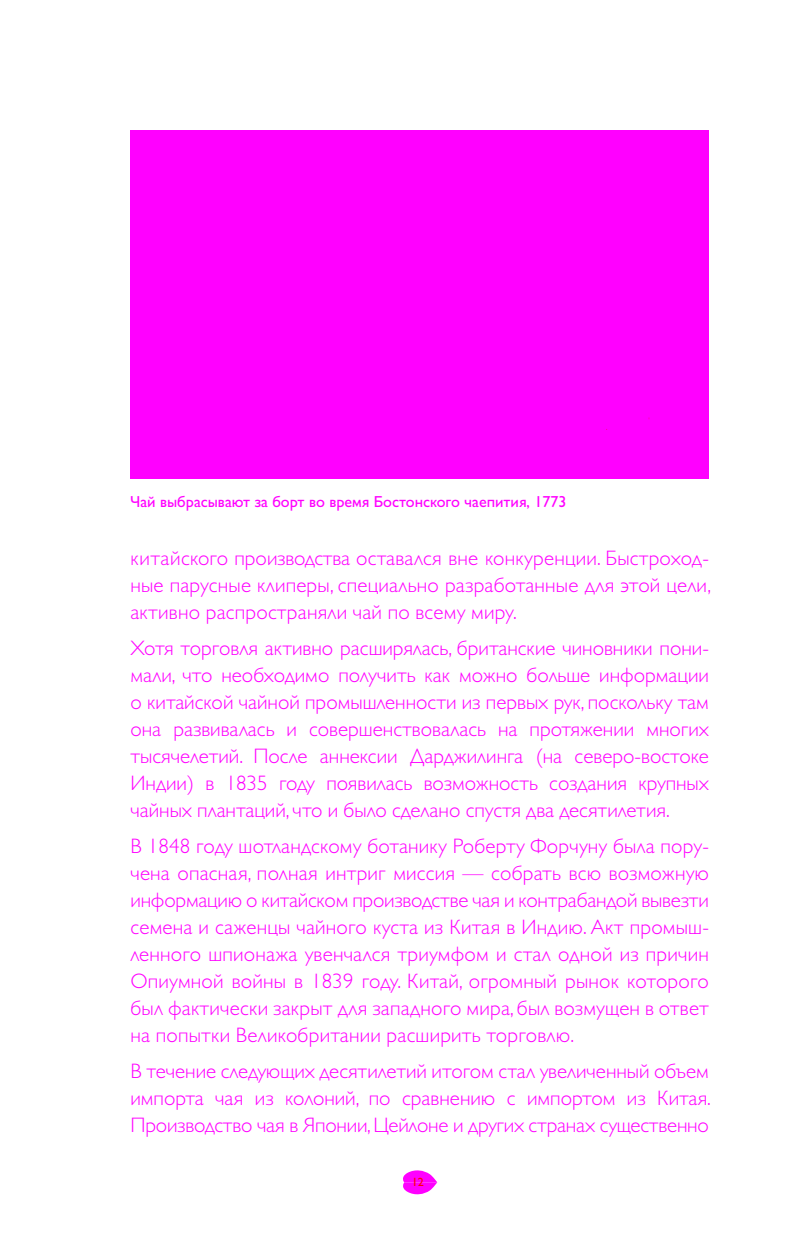
<style>
.page{position:relative;width:811px;height:1259px;background:#fff}
.page>*{position:absolute;margin:0;border:0;box-sizing:border-box;transform-origin:0 0}
.t1{font:300 21px/27px "Gill Sans MT Pro Cyr";color:#f0f;text-align:justify}
.t2{font:500 16px "Gill Sans MT Pro Cyr";color:#f0f}
.t3{font:500 12px "Gill Sans MT Pro Cyr";color:#ff0008}
</style>
<div class="page">
<svg style="left:403px;top:1170px;width:34px;height:25px"></svg>
<div style="left:130px;top:130px;width:579px;height:349px;background:#f0f"></div>
<p class="t2" style="left:130px;top:496px;width:438px">Чай выбрасывают за борт во время Бостонского чаепития, 1773</p>
<p class="t1" style="left:130px;top:545px;width:582px">китайского производства оставался вне конкуренции. Быстроход&shy;ные парусные клиперы, специально разработанные для этой цели, активно распространяли чай по всему миру.</p>
<p class="t1" style="left:130px;top:635px;width:580px">Хотя торговля активно расширялась, британские чиновники пони&shy;мали, что необходимо получить как можно больше информации о китайской чайной промышленности из первых рук, поскольку там она развивалась и совершенствовалась на протяжении многих тысячелетий. После аннексии Дарджилинга (на северо-востоке Индии) в 1835 году появилась возможность создания крупных чайных плантаций, что и было сделано спустя два десятилетия.</p>
<p class="t1" style="left:130px;top:833px;width:580px">В 1848 году шотландскому ботанику Роберту Форчуну была пору&shy;чена опасная, полная интриг миссия — собрать всю возможную информацию о китайском производстве чая и контрабандой вывезти семена и саженцы чайного куста из Китая в Индию. Акт промыш&shy;ленного шпионажа увенчался триумфом и стал одной из причин Опиумной войны в 1839 году. Китай, огромный рынок которого был фактически закрыт для западного мира, был возмущен в ответ на попытки Великобритании расширить торговлю.</p>
<p class="t1" style="left:130px;top:1058px;width:582px">В течение следующих десятилетий итогом стал увеличенный объем импорта чая из колоний, по сравнению с импортом из Китая.<br>Производство чая в Японии, Цейлоне и других странах существенно</p>
<p class="t3" style="left:412px;top:1177px;width:13px">12</p>
</div>
